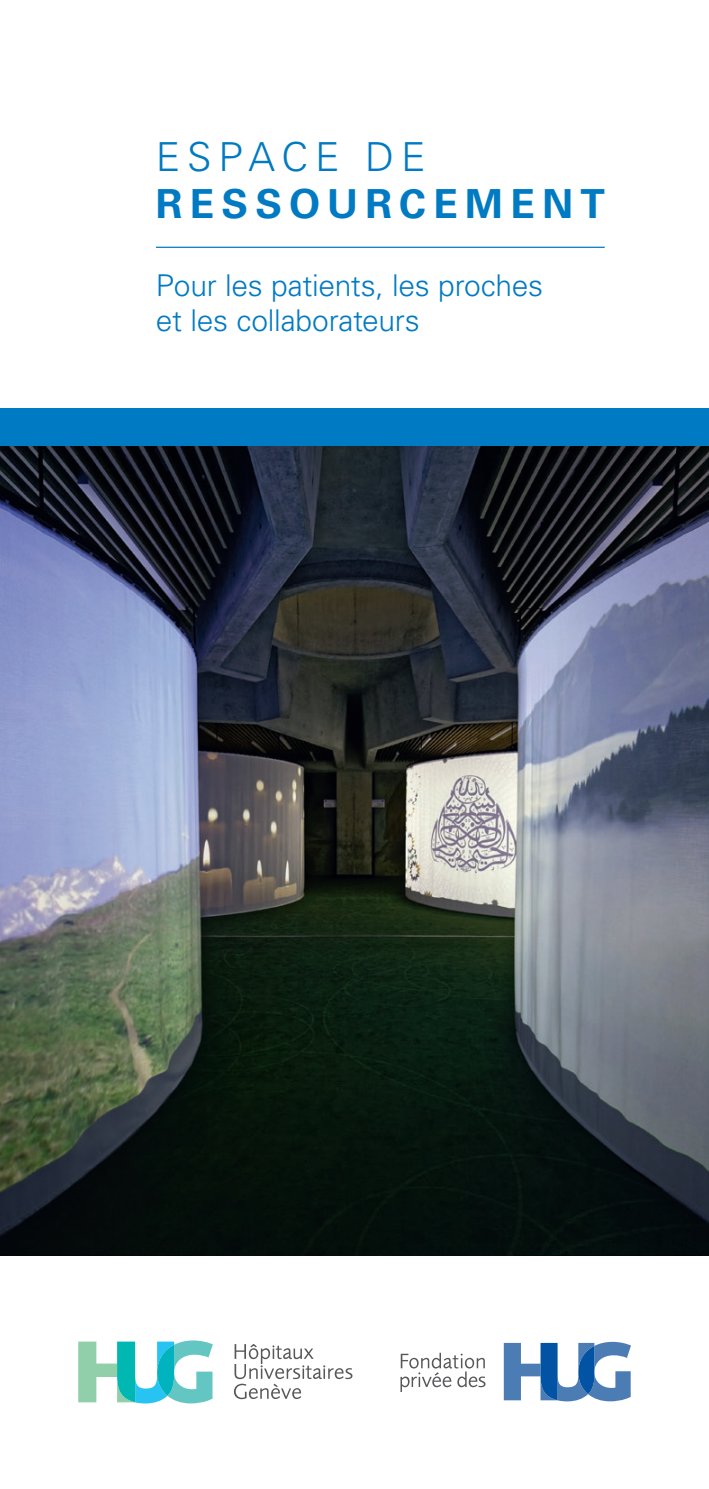
<style>
.page{position:relative;width:709px;height:1489px;background:#fff}
.page>*{position:absolute;margin:0;border:0;box-sizing:border-box;transform-origin:0 0}
.t1{font:700 40px "Univers LT Std";letter-spacing:.18em;color:#007ac2}
.t2{font:300 40px "Univers LT Std";letter-spacing:.17em;color:#007ac2}
.t3{font:300 30px/35px "Univers LT Std";letter-spacing:-.01em;color:#007ac2}
</style>
<div class="page">
<div style="left:0;top:407px;width:709px;height:39px;background:#007ac2"></div>
<hr style="left:156px;top:247px;width:448px;height:1px;background:#007ac2">
<svg style="left:78px;top:1340px;width:135px;height:63px"></svg>
<svg style="left:234px;top:1344px;width:118px;height:54px"></svg>
<svg style="left:400px;top:1352px;width:85px;height:39px"></svg>
<svg style="left:504px;top:1341px;width:127px;height:60px"></svg>
<img style="left:0;top:446px;width:709px;height:808px">
<h1 class="t2" style="left:156px;top:132px;width:271px">ESPACE DE</h1>
<h1 class="t1" style="left:156px;top:181px;width:450px">RESSOURCEMENT</h1>
<p class="t3" style="left:156px;top:268px;width:389px">Pour les patients, les proches et les collaborateurs</p>
</div>
